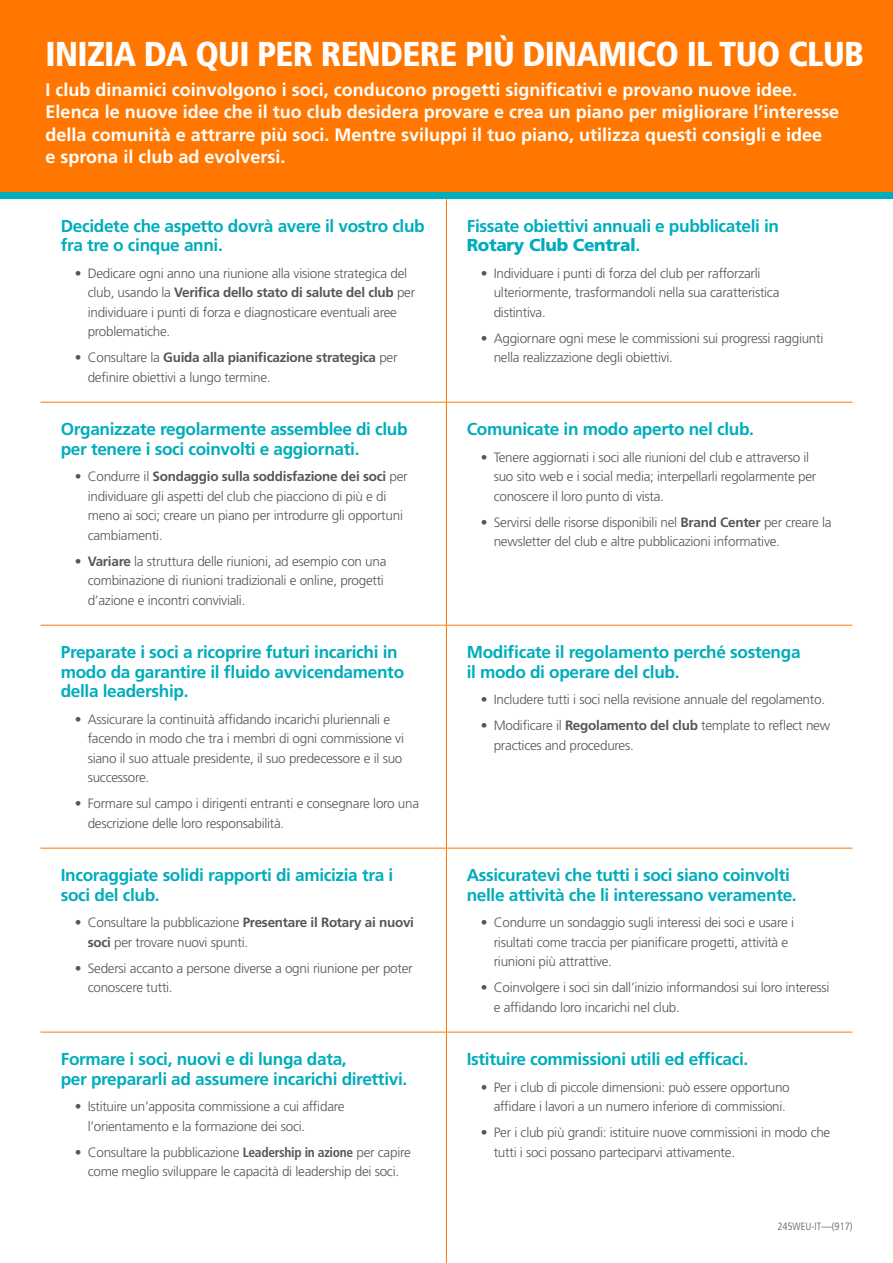
<style>
.page{position:relative;width:893px;height:1263px;background:#fff}
.page>*{position:absolute;margin:0;border:0;box-sizing:border-box;transform-origin:0 0}
.t1{font:900 condensed 34.5px "Frutiger LT Std";letter-spacing:-.02em;color:#fff}
.t2{font:700 18px/22.5px "Frutiger LT Std";color:#fff}
.t3{font:700 17.25px/19.5px "Frutiger LT Std";letter-spacing:-.02em;color:#00adbb}
.t4{font:300 13.5px/19.5px "Frutiger LT Std";letter-spacing:-.02em;color:#55565a}
.t5{font:300 condensed 10.5px "Frutiger LT Std";color:#55565a}
.s1{font-weight:700}
.s2{font-weight:700;font-stretch:condensed}
.s3{font-weight:900}
</style>
<div class="page">
<div style="left:0;top:0;width:893px;height:199px;background:#00adbb"></div>
<div style="left:0;top:0;width:893px;height:191px;background:#f70"></div>
<hr style="left:446px;top:199px;width:1px;height:203px;background:#f70">
<hr style="left:40px;top:402px;width:406px;height:1px;background:#f70">
<hr style="left:446px;top:402px;width:406px;height:1px;background:#f70">
<hr style="left:446px;top:403px;width:1px;height:222px;background:#f70">
<hr style="left:40px;top:625px;width:406px;height:1px;background:#f70">
<hr style="left:446px;top:625px;width:406px;height:1px;background:#f70">
<hr style="left:446px;top:625px;width:1px;height:223px;background:#f70">
<hr style="left:40px;top:848px;width:406px;height:1px;background:#f70">
<hr style="left:446px;top:848px;width:406px;height:1px;background:#f70">
<hr style="left:446px;top:848px;width:1px;height:184px;background:#f70">
<hr style="left:40px;top:1032px;width:406px;height:1px;background:#f70">
<hr style="left:446px;top:1032px;width:406px;height:1px;background:#f70">
<hr style="left:446px;top:1032px;width:1px;height:231px;background:#f70">
<h1 class="t1" style="left:46px;top:34px;width:820px">INIZIA DA QUI PER RENDERE PIÙ DINAMICO IL TUO CLUB</h1>
<p class="t2" style="left:46px;top:78px;width:795px">I club dinamici coinvolgono i soci, conducono progetti significativi e provano nuove idee.<br>Elenca le nuove idee che il tuo club desidera provare e crea un piano per migliorare l’interesse della comunità e attrarre più soci. Mentre sviluppi il tuo piano, utilizza questi consigli e idee<br>e sprona il club ad evolversi.</p>
<p class="t3" style="left:61px;top:216px;width:366px">Decidete che aspetto dovrà avere il vostro club fra tre o cinque anni.</p>
<p class="t4" style="left:88px;top:263px;width:329px;text-indent:-13px">• Dedicare ogni anno una riunione alla visione strategica del club, usando la <span class="s1">Verifica dello stato di salute del club</span> per individuare i punti di forza e diagnosticare eventuali aree problematiche.</p>
<p class="t4" style="left:88px;top:348px;width:311px;text-indent:-13px">• Consultare la <span class="s1">Guida alla pianificazione strategica</span> per definire obiettivi a lungo termine.</p>
<p class="t3" style="left:61px;top:420px;width:348px">Organizzate regolarmente assemblee di club per tenere i soci coinvolti e aggiornati.</p>
<p class="t4" style="left:88px;top:467px;width:321px;text-indent:-13px">• Condurre il <span class="s1">Sondaggio sulla soddisfazione dei soci</span> per individuare gli aspetti del club che piacciono di più e di meno ai soci; creare un piano per introdurre gli opportuni cambiamenti.</p>
<p class="t4" style="left:88px;top:552px;width:300px;text-indent:-13px"><span class="s1">• Variare</span> la struttura delle riunioni, ad esempio con una combinazione di riunioni tradizionali e online, progetti d’azione e incontri conviviali.</p>
<p class="t3" style="left:61px;top:643px;width:345px">Preparate i soci a ricoprire futuri incarichi in modo da garantire il fluido avvicendamento della leadership.</p>
<p class="t4" style="left:88px;top:709px;width:318px;text-indent:-13px">• Assicurare la continuità affidando incarichi pluriennali e facendo in modo che tra i membri di ogni commissione vi siano il suo attuale presidente, il suo predecessore e il suo successore.</p>
<p class="t4" style="left:88px;top:794px;width:333px;text-indent:-13px">• Formare sul campo i dirigenti entranti e consegnare loro una descrizione delle loro responsabilità.</p>
<p class="t3" style="left:61px;top:866px;width:334px">Incoraggiate solidi rapporti di amicizia tra i soci del club.</p>
<p class="t4" style="left:88px;top:913px;width:328px;text-indent:-13px">• Consultare la pubblicazione <span class="s1">Presentare il Rotary ai nuovi soci</span> per trovare nuovi spunti.</p>
<p class="t4" style="left:88px;top:958px;width:326px;text-indent:-13px">• Sedersi accanto a persone diverse a ogni riunione per poter conoscere tutti.</p>
<p class="t3" style="left:61px;top:1049px;width:348px">Formare i soci, nuovi e di lunga data,<br>per prepararli ad assumere incarichi direttivi.</p>
<p class="t4" style="left:88px;top:1097px;width:258px;text-indent:-13px">• Istituire un’apposita commissione a cui affidare l’orientamento e la formazione dei soci.</p>
<p class="t4" style="left:75px;top:1142px;width:338px;text-align:center">• Consultare la pubblicazione <span class="s2">Leadership in azione</span> per capire come meglio sviluppare le capacità di leadership dei soci.</p>
<p class="t3" style="left:467px;top:216px;width:314px">Fissate obiettivi annuali e pubblicateli in<br><span class="s3">Rotary Club Central</span>.</p>
<p class="t4" style="left:494px;top:263px;width:287px;text-indent:-13px">• Individuare i punti di forza del club per rafforzarli ulteriormente, trasformandoli nella sua caratteristica distintiva.</p>
<p class="t4" style="left:494px;top:329px;width:331px;text-indent:-13px">• Aggiornare ogni mese le commissioni sui progressi raggiunti nella realizzazione degli obiettivi.</p>
<p class="t3" style="left:467px;top:420px;width:289px">Comunicate in modo aperto nel club.</p>
<p class="t4" style="left:494px;top:447px;width:324px;text-indent:-13px">• Tenere aggiornati i soci alle riunioni del club e attraverso il suo sito web e i social media; interpellarli regolarmente per conoscere il loro punto di vista.</p>
<p class="t4" style="left:494px;top:513px;width:339px;text-indent:-13px">• Servirsi delle risorse disponibili nel <span class="s1">Brand Center</span> per creare la newsletter del club e altre pubblicazioni informative.</p>
<p class="t3" style="left:467px;top:643px;width:335px">Modificate il regolamento perché sostenga il modo di operare del club.</p>
<p class="t4" style="left:481px;top:690px;width:346px">• Includere tutti i soci nella revisione annuale del regolamento.</p>
<p class="t4" style="left:494px;top:716px;width:338px;text-indent:-13px">• Modificare il <span class="s1">Regolamento del club</span> template to reflect new practices and procedures.</p>
<p class="t3" style="left:467px;top:866px;width:331px">Assicuratevi che tutti i soci siano coinvolti nelle attività che li interessano veramente.</p>
<p class="t4" style="left:494px;top:913px;width:302px;text-indent:-13px">• Condurre un sondaggio sugli interessi dei soci e usare i risultati come traccia per pianificare progetti, attività e riunioni più attrattive.</p>
<p class="t4" style="left:494px;top:978px;width:337px;text-indent:-13px">• Coinvolgere i soci sin dall’inizio informandosi sui loro interessi e affidando loro incarichi nel club.</p>
<p class="t3" style="left:467px;top:1049px;width:283px">Istituire commissioni utili ed efficaci.</p>
<p class="t4" style="left:481px;top:1077px;width:310px;text-align:right">• Per i club di piccole dimensioni: può essere opportuno affidare i lavori a un numero inferiore di commissioni.</p>
<p class="t4" style="left:494px;top:1123px;width:338px;text-indent:-13px">• Per i club più grandi: istituire nuove commissioni in modo che tutti i soci possano parteciparvi attivamente.</p>
<p class="t5" style="left:777px;top:1221px;width:76px">245WEU-IT—(917)</p>
</div>
